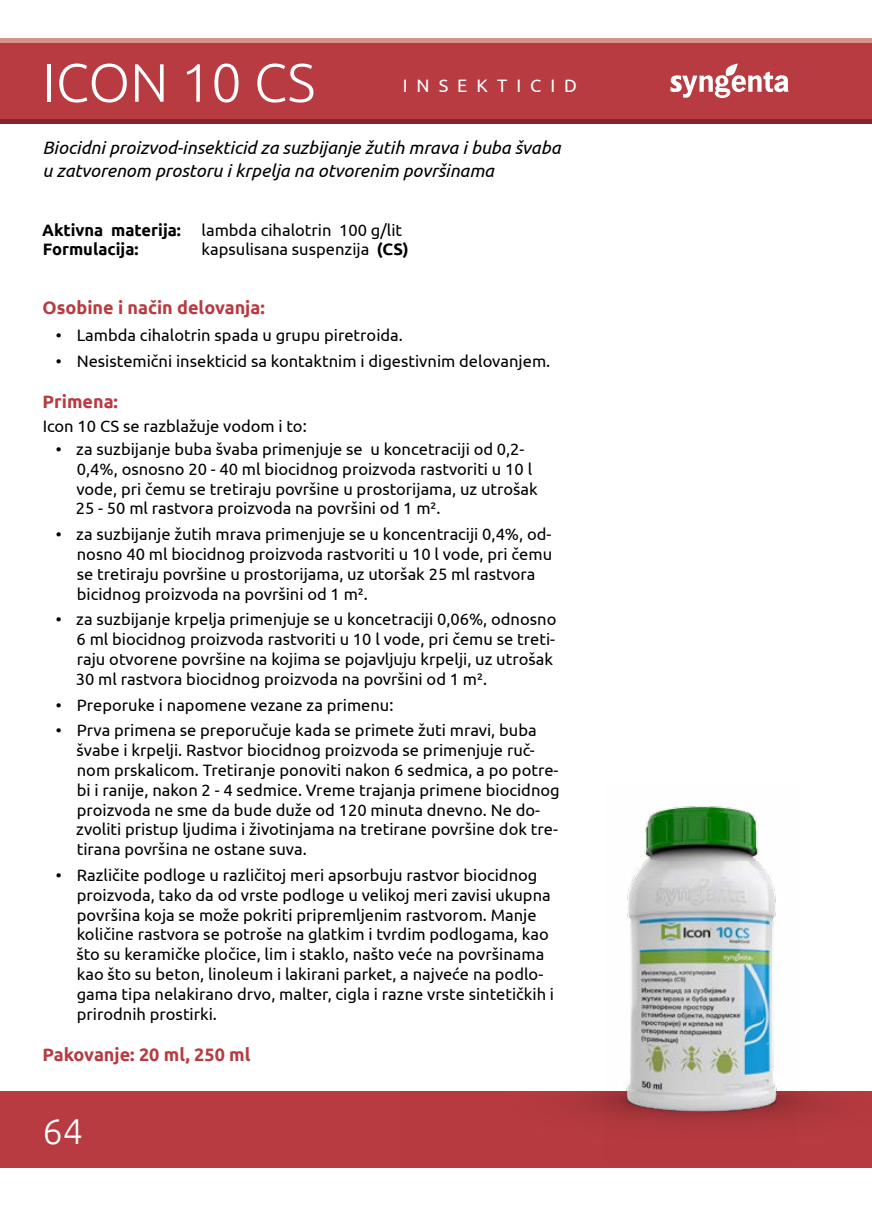
<style>
.page{position:relative;width:872px;height:1212px;background:#fff}
.page>*{position:absolute;margin:0;border:0;box-sizing:border-box;transform-origin:0 0}
.t1{font:300 54px "Ubuntu";color:#fff}
.t2{font:300 36px "Ubuntu";color:#fff}
.t3{font:italic 18px/22.5px "Ubuntu";color:#000}
.t4{font:700 18px "Ubuntu";color:#b73b41}
.t5{font:18px "Ubuntu";letter-spacing:.5em;color:#fff}
.t6{font:16.5px/19.8px "Ubuntu";color:#000}
.t7{font:700 16.5px "Ubuntu";color:#000}
.s1{font-weight:700}
</style>
<div class="page">
<div style="left:0;top:1091px;width:872px;height:77px;background:#b73b41"></div>
<div style="left:0;top:43px;width:872px;height:76px;background:#b73b41"></div>
<hr style="left:0;top:119px;width:872px;height:4px;background:#86262b">
<div style="left:0;top:38px;width:872px;height:5px;background:#d59388"></div>
<img style="left:605px;top:806px;width:192px;height:329px">
<svg style="left:670px;top:64px;width:118px;height:34px"></svg>
<h1 class="t1" style="left:43px;top:50px;width:274px">ICON 10 CS</h1>
<p class="t5" style="left:403px;top:75px;width:176px">INSEKTICID</p>
<p class="t3" style="left:43px;top:136px;width:519px">Biocidni proizvod-insekticid za suzbijanje žutih mrava i buba švaba u zatvorenom prostoru i krpelja na otvorenim površinama</p>
<p class="t7" style="left:42px;top:220px;width:140px">Aktivna materija:</p>
<p class="t6" style="left:202px;top:219px;width:202px">lambda cihalotrin 100 g/lit</p>
<p class="t7" style="left:43px;top:240px;width:97px">Formulacija:</p>
<p class="t6" style="left:202px;top:239px;width:209px">kapsulisana suspenzija <span class="s1">(CS)</span></p>
<p class="t4" style="left:43px;top:296px;width:224px">Osobine i način delovanja:</p>
<p class="t6" style="left:56px;top:325px;width:348px">• Lambda cihalotrin spada u grupu piretroida.</p>
<p class="t6" style="left:56px;top:350px;width:496px">• Nesistemični insekticid sa kontaktnim i digestivnim delovanjem.</p>
<p class="t4" style="left:43px;top:391px;width:77px">Primena:</p>
<p class="t6" style="left:43px;top:416px;width:265px">Icon 10 CS se razblažuje vodom i to:</p>
<p class="t6" style="left:76px;top:439px;width:463px;text-indent:-20px">• za suzbijanje buba švaba primenjuje se u koncetraciji od 0,2- 0,4%, osnosno 20 - 40 ml biocidnog proizvoda rastvoriti u 10 l vode, pri čemu se tretiraju površine u prostorijama, uz utrošak 25 ‑ 50 ml rastvora proizvoda na površini od 1 m².</p>
<p class="t6" style="left:77px;top:524px;width:477px;text-indent:-21px">• za suzbijanje žutih mrava primenjuje se u koncentraciji 0,4%, od&shy;nosno 40 ml biocidnog proizvoda rastvoriti u 10 l vode, pri čemu se tretiraju površine u prostorijama, uz utoršak 25 ml rastvora bicidnog proizvoda na površini od 1 m².</p>
<p class="t6" style="left:76px;top:609px;width:482px;text-indent:-20px">• za suzbijanje krpelja primenjuje se u koncetraciji 0,06%, odnosno 6 ml biocidnog proizvoda rastvoriti u 10 l vode, pri čemu se treti&shy;raju otvorene površine na kojima se pojavljuju krpelji, uz utrošak 30 ml rastvora biocidnog proizvoda na površini od 1 m².</p>
<p class="t6" style="left:56px;top:694px;width:339px">• Preporuke i napomene vezane za primenu:</p>
<p class="t6" style="left:76px;top:720px;width:485px;text-indent:-20px">• Prva primena se preporučuje kada se primete žuti mravi, buba švabe i krpelji. Rastvor biocidnog proizvoda se primenjuje ruč&shy;nom prskalicom. Tretiranje ponoviti nakon 6 sedmica, a po potre&shy;bi i ranije, nakon 2 - 4 sedmice. Vreme trajanja primene biocidnog proizvoda ne sme da bude duže od 120 minuta dnevno. Ne do&shy;zvoliti pristup ljudima i životinjama na tretirane površine dok tre&shy;tirana površina ne ostane suva.</p>
<p class="t6" style="left:76px;top:864px;width:479px;text-indent:-21px">• Različite podloge u različitoj meri apsorbuju rastvor biocidnog proizvoda, tako da od vrste podloge u velikoj meri zavisi ukupna površina koja se može pokriti pripremljenim rastvorom. Manje količine rastvora se potroše na glatkim i tvrdim podlogama, kao što su keramičke pločice, lim i staklo, našto veće na površinama kao što su beton, linoleum i lakirani parket, a najveće na podlo&shy;gama tipa nelakirano drvo, malter, cigla i razne vrste sintetičkih i prirodnih prostirki.</p>
<p class="t4" style="left:43px;top:1044px;width:209px">Pakovanje: 20 ml, 250 ml</p>
<h2 class="t2" style="left:43px;top:1109px;width:42px">64</h2>
</div>
